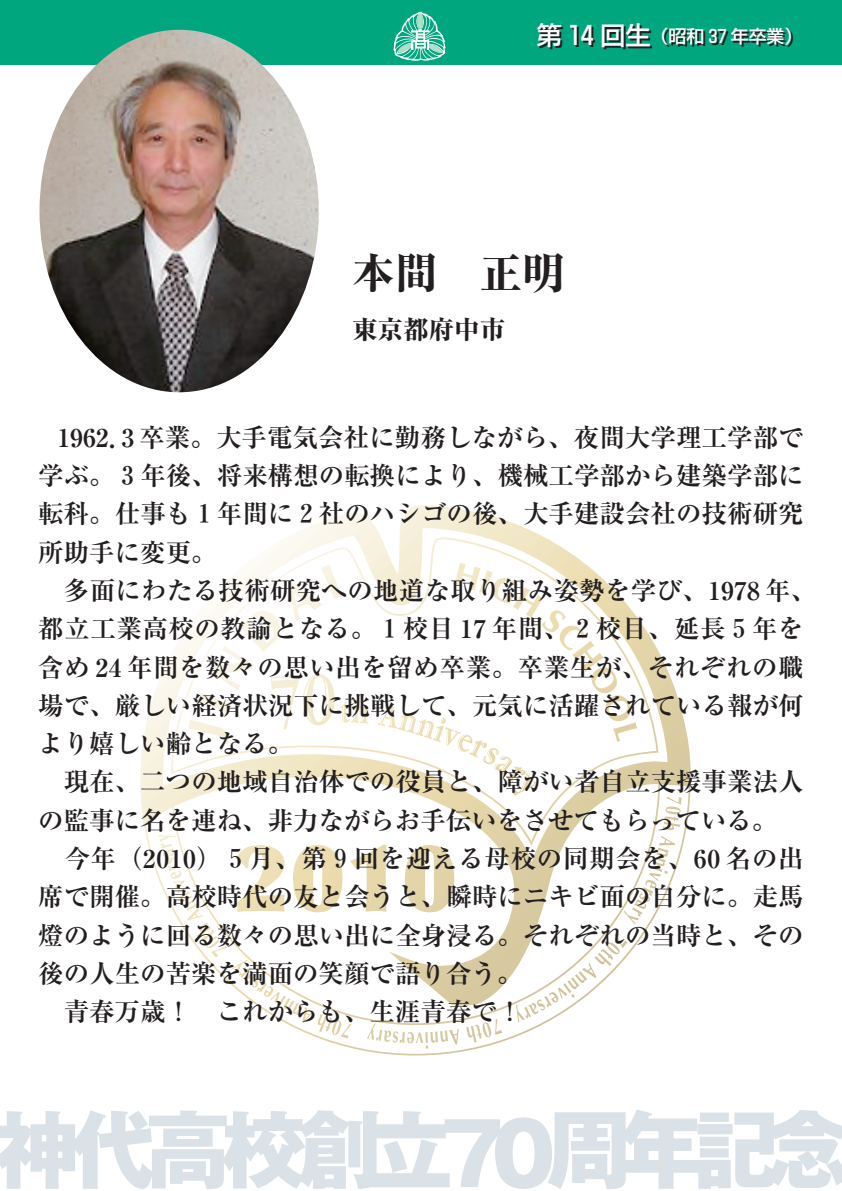
<style>
.page{position:relative;width:842px;height:1191px;background:#fff}
.page>*{position:absolute;margin:0;border:0;box-sizing:border-box;transform-origin:0 0}
.t1{font:84.2px "Gothic MB101 hea";letter-spacing:-.1em;color:#dae2e7}
.t2{font:800 42.5px "Ryumin";color:#231f20}
.t3{font:700 25.5px/38.3px "Ryumin";color:#231f20}
.t4{font:700 25.5px "Ryumin";letter-spacing:.025em;color:#231f20}
.t5{font:800 25.5px "Ryumin";color:#231f20}
.t6{font:500 17.9px "Shin Go";color:#fff}
.s1{font-size:25.5px}
</style>
<div class="page">
<svg style="left:140px;top:505px;width:551px;height:550px"></svg>
<div style="left:0;top:0;width:842px;height:65px;background:#00a77e"></div>
<svg style="left:394px;top:12px;width:52px;height:49px"></svg>
<img style="left:40px;top:30px;width:279px;height:362px;border-radius:50%">
<p class="t6" style="left:536px;top:24px;width:267px"><span class="s1">第１４回生</span>（昭和３７年卒業）</p>
<h2 class="t2" style="left:352px;top:246px;width:214px">本間 正明</h2>
<p class="t5" style="left:352px;top:314px;width:154px">東京都府中市</p>
<p class="t3" style="left:38px;top:417px;width:767px;text-align:justify;text-indent:19px">1962．3 卒業。大手電気会社に勤務しながら、夜間大学理工学部で学ぶ。３年後、将来構想の転換により、機械工学部から建築学部に転科。仕事も１年間に２社のハシゴの後、大手建設会社の技術研究所助手に変更。</p>
<p class="t3" style="left:38px;top:570px;width:780px;text-indent:26px">多面にわたる技術研究への地道な取り組み姿勢を学び、1978 年、都立工業高校の教諭となる。１校目 17 年間、２校目、延長５年を含め 24 年間を数々の思い出を留め卒業。卒業生が、それぞれの職場で、厳しい経済状況下に挑戦して、元気に活躍されている報が何より嬉しい齢となる。</p>
<p class="t3" style="left:38px;top:762px;width:767px;text-indent:26px">現在、二つの地域自治体での役員と、障がい者自立支援事業法人の監事に名を連ね、非力ながらお手伝いをさせてもらっている。</p>
<p class="t4" style="left:64px;top:842px;width:741px">今年（2010）５月、第９回を迎える母校の同期会を、60 名の出</p>
<p class="t3" style="left:38px;top:877px;width:767px">席で開催。高校時代の友と会うと、瞬時にニキビ面の自分に。走馬</p>
<p class="t3" style="left:38px;top:915px;width:767px">燈のように回る数々の思い出に全身浸る。それぞれの当時と、その</p>
<p class="t3" style="left:38px;top:953px;width:486px">後の人生の苦楽を満面の笑顔で語り合う。</p>
<p class="t3" style="left:64px;top:991px;width:460px">青春万歳！ これからも、生涯青春で！</p>
<h1 class="t1" style="left:-6px;top:1087px;width:857px">神代高校創立70周年記念</h1>
</div>
